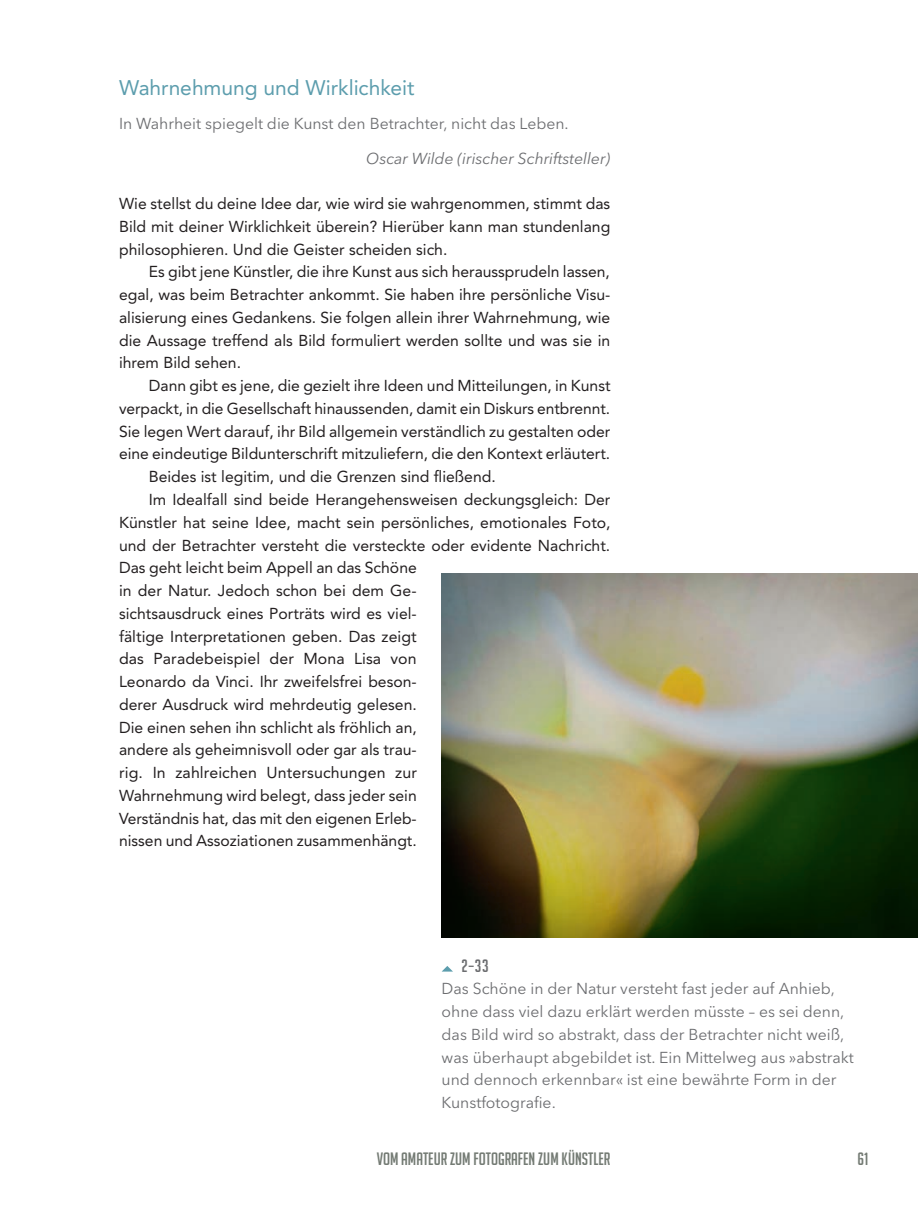
<style>
.page{position:relative;width:918px;height:1216px;background:#fff}
.page>*{position:absolute;margin:0;border:0;box-sizing:border-box;transform-origin:0 0}
.Heading_3{font:21px "Avenir LT Pro";color:#5c9dad}
.t1{font:17.5px "Big Noodle Titling";color:#747b74}
.BU_Marginal_grau{font:17.5px "Big Noodle Titling";color:#6c6d70}
.Standard_Folge{font:15.75px/22.8px "Avenir LT Pro";color:#231f20;text-align:justify}
.BU_Marginal_grau-2{font:15.75px/22.8px "Avenir Next LT Pro";color:#6c6d70}
.Zitat{font:15.75px "Avenir Next LT Pro";color:#6c6d70}
.Autor{font:italic 15.75px "Avenir Next LT Pro";color:#6c6d70}
</style>
<div class="page">
<svg style="left:442px;top:966px;width:11px;height:5px"></svg>
<img style="left:441px;top:573px;width:477px;height:364px">
<p class="Heading_3" style="left:119px;top:75px;width:297px">Wahrnehmung und Wirklichkeit</p>
<p class="Zitat" style="left:119px;top:114px;width:451px">In Wahrheit spiegelt die Kunst den Betrachter, nicht das Leben.</p>
<p class="Autor" style="left:366px;top:149px;width:246px">Oscar Wilde (irischer Schriftsteller)</p>
<p class="Standard_Folge" style="left:119px;top:192px;width:493px">Wie stellst du deine Idee dar, wie wird sie wahrgenommen, stimmt das Bild mit deiner Wirklichkeit überein? Hierüber kann man stundenlang philosophieren. Und die Geister scheiden sich.</p>
<p class="Standard_Folge" style="left:119px;top:260px;width:493px;text-indent:30px">Es gibt jene Künstler, die ihre Kunst aus sich heraussprudeln lassen, egal, was beim Betrachter ankommt. Sie haben ihre persönliche Visu&shy;alisierung eines Gedankens. Sie folgen allein ihrer Wahrnehmung, wie die Aussage treffend als Bild formuliert werden sollte und was sie in ihrem Bild sehen.</p>
<p class="Standard_Folge" style="left:119px;top:374px;width:493px;text-indent:30px">Dann gibt es jene, die gezielt ihre Ideen und Mitteilungen, in Kunst verpackt, in die Gesellschaft hinaussenden, damit ein Diskurs entbrennt.<br>Sie legen Wert darauf, ihr Bild allgemein verständlich zu gestalten oder eine eindeutige Bildunterschrift mitzuliefern, die den Kontext erläutert.</p>
<p class="Standard_Folge" style="left:149px;top:465px;width:348px">Beides ist legitim, und die Grenzen sind fließend.</p>
<p class="Standard_Folge" style="left:119px;top:488px;width:493px;text-align:left;text-indent:30px">Im Idealfall sind beide Herangehensweisen deckungsgleich: Der Künstler hat seine Idee, macht sein persönliches, emotionales Foto, und der Betrachter versteht die versteckte oder evidente Nachricht.<br>Das geht leicht beim Appell an das Schöne<br>in der Natur. Jedoch schon bei dem Ge-<br>sichtsausdruck eines Porträts wird es viel-<br>fältige Interpretationen geben. Das zeigt<br>das Paradebeispiel der Mona Lisa von<br>Leonardo da Vinci. Ihr zweifelsfrei beson-<br>derer Ausdruck wird mehrdeutig gelesen.<br>Die einen sehen ihn schlicht als fröhlich an,<br>andere als geheimnisvoll oder gar als trau-<br>rig. In zahlreichen Untersuchungen zur<br>Wahrnehmung wird belegt, dass jeder sein<br>Verständnis hat, das mit den eigenen Erleb-<br>nissen und Assoziationen zusammenhängt.</p>
<p class="BU_Marginal_grau" style="left:461px;top:955px;width:29px">2–33</p>
<p class="BU_Marginal_grau-2" style="left:441px;top:977px;width:414px">Das Schöne in der Natur versteht fast jeder auf Anhieb, ohne dass viel dazu erklärt werden müsste – es sei denn, das Bild wird so abstrakt, dass der Betrachter nicht weiß, was überhaupt abgebildet ist. Ein Mittelweg aus »abstrakt und dennoch erkennbar« ist eine bewährte Form in der Kunstfotografie.</p>
<p class="t1" style="left:377px;top:1149px;width:235px">VOM AMATEUR ZUM FOTOGRAFEN ZUM KÜNSTLER</p>
<p class="t1" style="left:857px;top:1149px;width:12px">61</p>
</div>
